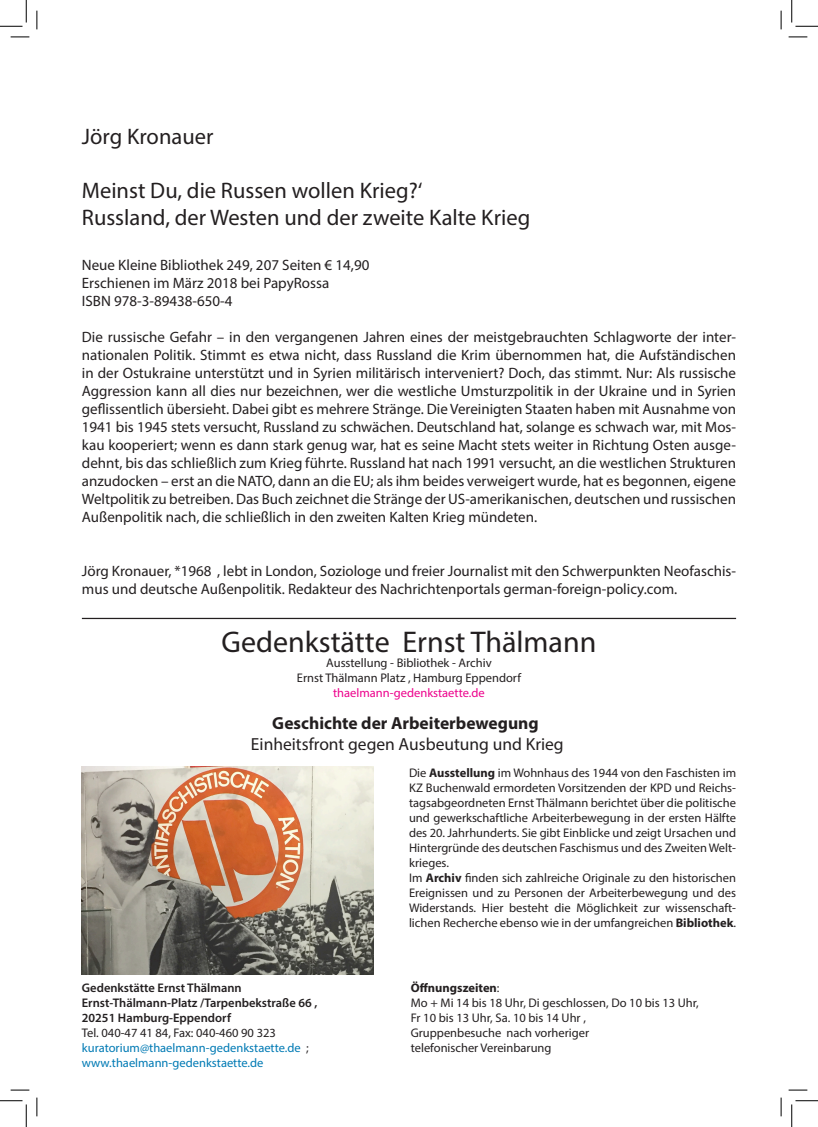
<style>
.page{position:relative;width:818px;height:1127px;background:#fff}
.page>*{position:absolute;margin:0;border:0;box-sizing:border-box;transform-origin:0 0}
.t1{font:30px "Myriad Pro";color:#231f20}
.t2{font:22.5px/27px "Myriad Pro";color:#231f20}
.t3{font:17.5px "Myriad Pro";color:#231f20}
.t4{font:700 17.5px "Myriad Pro";color:#231f20}
.t5{font:15px/18px "Myriad Pro";color:#231f20}
.t6{font:12.5px/15px "Myriad Pro";color:#231f20}
.t7{font:12.5px/15px "Myriad Pro";color:#007ab4}
.t8{font:600 12.5px/15px "Myriad Pro";color:#231f20}
.t9{font:12.5px "Myriad Pro";color:#ed028c}
.s1{font-weight:700}
.s2{color:#231f20}
</style>
<div class="page">
<img style="left:82px;top:766px;width:292px;height:208px">
<hr style="left:82px;top:617px;width:654px;height:2px;background:#231f20">
<svg style="left:11px;top:36px;width:18px;height:2px"></svg>
<svg style="left:788px;top:36px;width:19px;height:2px"></svg>
<svg style="left:11px;top:1089px;width:18px;height:1px"></svg>
<svg style="left:788px;top:1089px;width:19px;height:1px"></svg>
<svg style="left:36px;top:11px;width:2px;height:18px"></svg>
<svg style="left:36px;top:1097px;width:2px;height:18px"></svg>
<svg style="left:780px;top:11px;width:2px;height:18px"></svg>
<svg style="left:780px;top:1097px;width:2px;height:18px"></svg>
<svg style="left:0;top:0;width:27px;height:27px"></svg>
<svg style="left:0;top:1100px;width:27px;height:26px"></svg>
<svg style="left:791px;top:0;width:27px;height:27px"></svg>
<svg style="left:791px;top:1100px;width:27px;height:26px"></svg>
<h2 class="t2" style="left:82px;top:122px;width:133px">Jörg Kronauer</h2>
<h2 class="t2" style="left:82px;top:176px;width:450px">Meinst Du, die Russen wollen Krieg?‘<br>Russland, der Westen und der zweite Kalte Krieg</h2>
<p class="t5" style="left:82px;top:255px;width:289px">Neue Kleine Bibliothek 249, 207 Seiten € 14,90<br>Erschienen im März 2018 bei PapyRossa<br>ISBN 978-3-89438-650-4</p>
<p class="t5" style="left:82px;top:327px;width:656px;text-align:justify">Die russische Gefahr – in den vergangenen Jahren eines der meistgebrauchten Schlagworte der inter&shy;nationalen Politik. Stimmt es etwa nicht, dass Russland die Krim übernommen hat, die Aufständischen in der Ostukraine unterstützt und in Syrien militärisch interveniert? Doch, das stimmt. Nur: Als russische Aggression kann all dies nur bezeichnen, wer die westliche Umsturzpolitik in der Ukraine und in Syrien geflissentlich übersieht. Dabei gibt es mehrere Stränge. Die Vereinigten Staaten haben mit Ausnahme von 1941 bis 1945 stets versucht, Russland zu schwächen. Deutschland hat, solange es schwach war, mit Mos&shy;kau kooperiert; wenn es dann stark genug war, hat es seine Macht stets weiter in Richtung Osten ausge&shy;dehnt, bis das schließlich zum Krieg führte. Russland hat nach 1991 versucht, an die westlichen Strukturen anzudocken – erst an die NATO, dann an die EU; als ihm beides verweigert wurde, hat es begonnen, eigene Weltpolitik zu betreiben. Das Buch zeichnet die Stränge der US-amerikanischen, deutschen und russischen Außenpolitik nach, die schließlich in den zweiten Kalten Krieg mündeten.</p>
<p class="t5" style="left:82px;top:561px;width:656px">Jörg Kronauer, *1968 , lebt in London, Soziologe und freier Journalist mit den Schwerpunkten Neofaschis&shy;mus und deutsche Außenpolitik. Redakteur des Nachrichtenportals german-foreign-policy.com.</p>
<h1 class="t1" style="left:222px;top:623px;width:376px">Gedenkstätte Ernst Thälmann</h1>
<p class="t6" style="left:297px;top:655px;width:226px;text-align:center">Ausstellung - Bibliothek - Archiv<br>Ernst Thälmann Platz , Hamburg Eppendorf</p>
<p class="t9" style="left:333px;top:685px;width:153px">thaelmann-gedenkstaette.de</p>
<p class="t4" style="left:272px;top:711px;width:268px">Geschichte der Arbeiterbewegung</p>
<p class="t3" style="left:251px;top:733px;width:314px">Einheitsfront gegen Ausbeutung und Krieg</p>
<p class="t6" style="left:409px;top:764px;width:329px">Die <span class="s1">Ausstellung</span> im Wohnhaus des 1944 von den Faschisten im KZ Buchenwald ermordeten Vorsitzenden der KPD und Reichs&shy;tagsabgeordneten Ernst Thälmann berichtet über die politische und gewerkschaftliche Arbeiterbewegung in der ersten Hälfte des 20. Jahrhunderts. Sie gibt Einblicke und zeigt Ursachen und Hintergründe des deutschen Faschismus und des Zweiten Welt&shy;krieges.<br>Im <span class="s1">Archiv</span> finden sich zahlreiche Originale zu den historischen Ereignissen und zu Personen der Arbeiterbewegung und des Widerstands. Hier besteht die Möglichkeit zur wissenschaft&shy;lichen Recherche ebenso wie in der umfangreichen <span class="s1">Bibliothek</span>.</p>
<p class="t8" style="left:82px;top:979px;width:237px">Gedenkstätte Ernst Thälmann<br>Ernst-Thälmann-Platz /Tarpenbekstraße 66 ,<br>20251 Hamburg-Eppendorf</p>
<p class="t7" style="left:82px;top:1024px;width:228px"><span class="s2">Tel. 040-47 41 84, Fax: 040-460 90 323 </span>kuratorium@thaelmann-gedenkstaette.de <span class="s2">; </span>www.thaelmann-gedenkstaette.de</p>
<p class="t6" style="left:411px;top:979px;width:290px"><span class="s1">Öffnungszeiten</span>:<br>Mo + Mi 14 bis 18 Uhr, Di geschlossen, Do 10 bis 13 Uhr,<br>Fr 10 bis 13 Uhr, Sa. 10 bis 14 Uhr ,<br>Gruppenbesuche nach vorheriger<br>telefonischer Vereinbarung</p>
</div>
